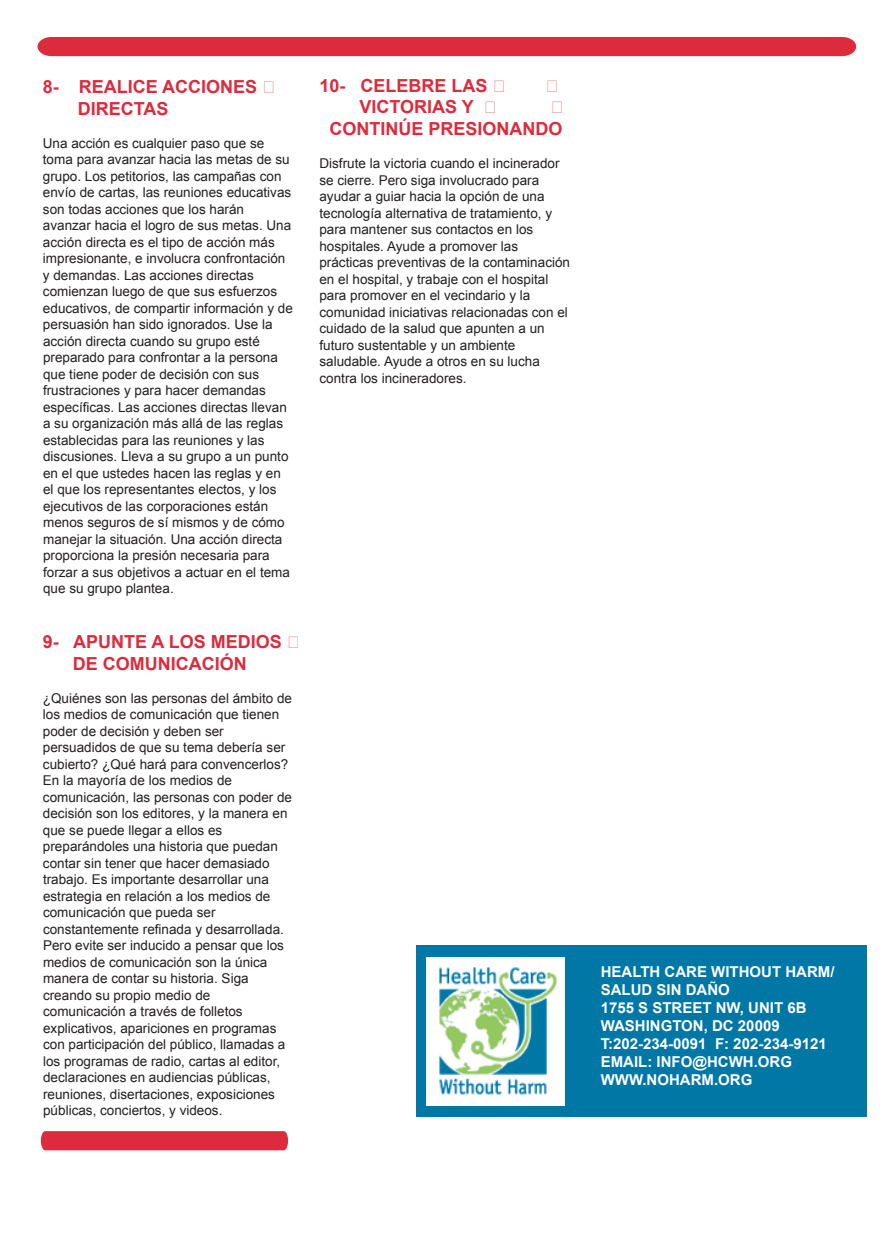
<style>
.page{position:relative;width:888px;height:1260px;background:#fff}
.page>*{position:absolute;margin:0;border:0;box-sizing:border-box;transform-origin:0 0}
.t1{font:700 18px/21.8px "Arial";color:#dc2b3d}
.t2{font:700 15px/18px "Arial";color:#fff}
.t3{font:13.5px/16.5px "Arial";color:#231f20}
</style>
<div class="page">
<div style="left:38px;top:37px;width:818px;height:19px;background:#dc2b3d"></div>
<div style="left:41px;top:1131px;width:247px;height:19px;background:#dc2b3d"></div>
<div style="left:416px;top:945px;width:450px;height:171px;background:#0077a4"></div>
<img style="left:427px;top:957px;width:138px;height:148px">
<h1 class="t1" style="left:78px;top:76px;width:181px;text-indent:-35px">8- REALICE ACCIONES<br>DIRECTAS</h1>
<p class="t3" style="left:43px;top:135px;width:251px">Una acción es cualquier paso que se toma para avanzar hacia las metas de su grupo. Los petitorios, las campañas con envío de cartas, las reuniones educativas son todas acciones que los harán avanzar hacia el logro de sus metas. Una acción directa es el tipo de acción más impresionante, e involucra confrontación y demandas. Las acciones directas comienzan luego de que sus esfuerzos educativos, de compartir información y de persuasión han sido ignorados. Use la acción directa cuando su grupo esté preparado para confrontar a la persona que tiene poder de decisión con sus frustraciones y para hacer demandas específicas. Las acciones directas llevan a su organización más allá de las reglas establecidas para las reuniones y las discusiones. Lleva a su grupo a un punto en el que ustedes hacen las reglas y en el que los representantes electos, y los ejecutivos de las corporaciones están menos seguros de sí mismos y de cómo manejar la situación. Una acción directa proporciona la presión necesaria para forzar a sus objetivos a actuar en el tema que su grupo plantea.</p>
<h1 class="t1" style="left:43px;top:631px;width:241px;text-align:center">9- APUNTE A LOS MEDIOS<br>DE COMUNICACIÓN</h1>
<p class="t3" style="left:43px;top:690px;width:251px">¿Quiénes son las personas del ámbito de los medios de comunicación que tienen poder de decisión y deben ser persuadidos de que su tema debería ser cubierto? ¿Qué hará para convencerlos?<br>En la mayoría de los medios de comunicación, las personas con poder de decisión son los editores, y la manera en que se puede llegar a ellos es preparándoles una historia que puedan contar sin tener que hacer demasiado trabajo. Es importante desarrollar una estrategia en relación a los medios de comunicación que pueda ser constantemente refinada y desarrollada.<br>Pero evite ser inducido a pensar que los medios de comunicación son la única manera de contar su historia. Siga creando su propio medio de comunicación a través de folletos explicativos, apariciones en programas con participación del público, llamadas a los programas de radio, cartas al editor, declaraciones en audiencias públicas, reuniones, disertaciones, exposiciones públicas, conciertos, y videos.</p>
<h1 class="t1" style="left:319px;top:75px;width:170px">10- CELEBRE LAS</h1>
<h1 class="t1" style="left:359px;top:97px;width:116px">VICTORIAS Y</h1>
<h1 class="t1" style="left:329px;top:118px;width:235px">CONTINÚE PRESIONANDO</h1>
<p class="t3" style="left:319px;top:155px;width:252px">Disfrute la victoria cuando el incinerador se cierre. Pero siga involucrado para ayudar a guiar hacia la opción de una tecnología alternativa de tratamiento, y para mantener sus contactos en los hospitales. Ayude a promover las prácticas preventivas de la contaminación en el hospital, y trabaje con el hospital para promover en el vecindario y la comunidad iniciativas relacionadas con el cuidado de la salud que apunten a un futuro sustentable y un ambiente saludable. Ayude a otros en su lucha contra los incineradores.</p>
<p class="t2" style="left:601px;top:963px;width:235px">HEALTH CARE WITHOUT HARM/<br>SALUD SIN DAÑO<br>1755 S STREET NW, UNIT 6B<br>WASHINGTON, DC 20009<br>T:202-234-0091 F: 202-234-9121<br>EMAIL: INFO@HCWH.ORG<br>WWW.NOHARM.ORG</p>
</div>
